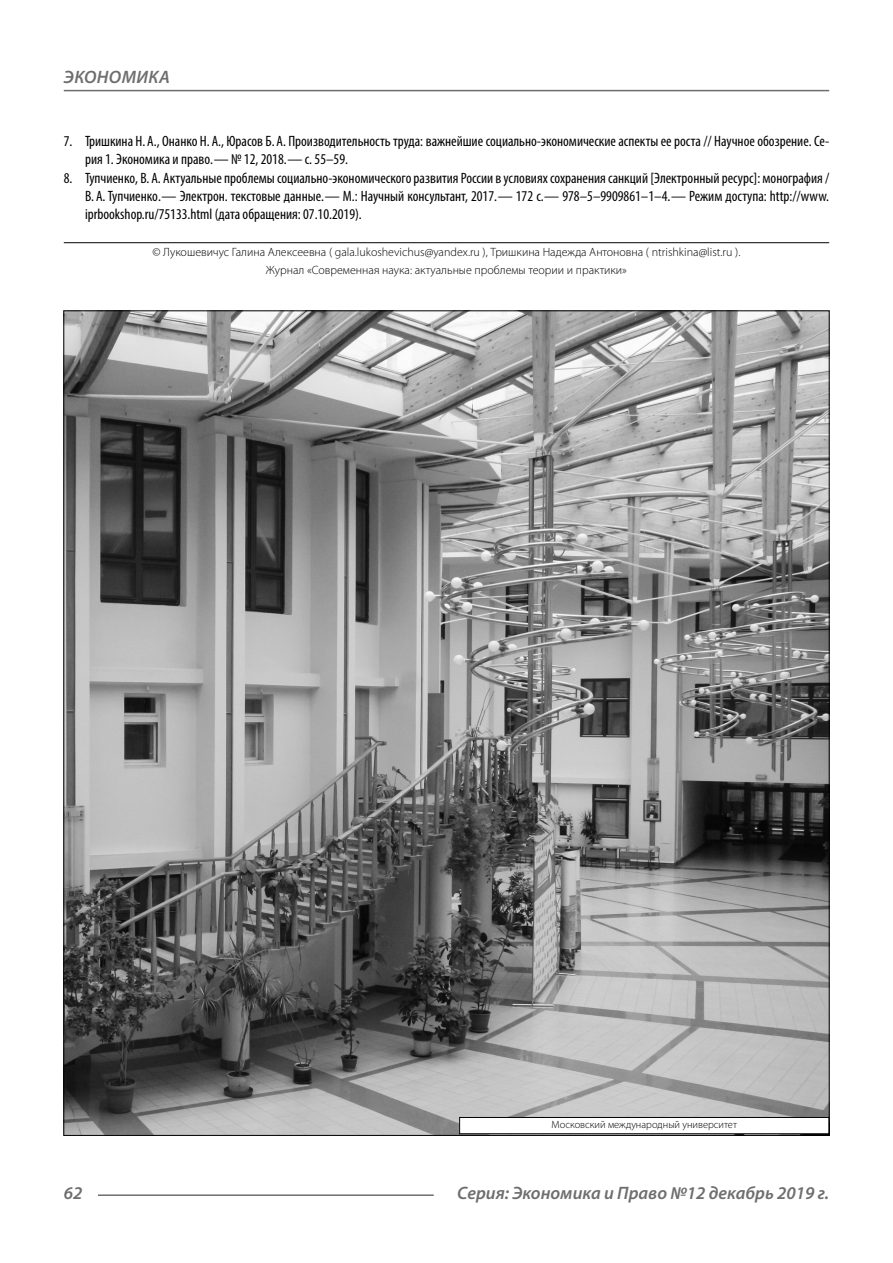
<style>
.page{position:relative;width:893px;height:1263px;background:#fff}
.page>*{position:absolute;margin:0;border:0;box-sizing:border-box;transform-origin:0 0}
.t1{font:italic 600 18px "Myriad Pro";color:#6e6e6e}
.t2{font:condensed 15px/18.3px "Myriad Pro";color:#000}
.Copy{font:300 12px/18.3px "Myriad Pro";color:#000;text-align:center}
.Author-doc{font:300 10.5px "Myriad Pro";color:#000}
</style>
<div class="page">
<hr style="left:64px;top:242px;width:765px;height:1px;background:#000">
<img style="left:65px;top:312px;width:763px;height:822px">
<div style="left:460px;top:1117px;width:369px;height:17px;background:#fff"></div>
<div style="left:459px;top:1117px;width:370px;height:17px;border:1px solid #000"></div>
<hr style="left:98px;top:1194px;width:336px;height:2px;background:#6e6e6e">
<hr style="left:64px;top:90px;width:765px;height:1px;background:#6e6e6e">
<p class="t1" style="left:64px;top:66px;width:24px">Экономика</p>
<p class="t2" style="left:85px;top:132px;width:746px;text-indent:-21px">7. Тришкина Н. А., Онанко Н. А., Юрасов Б. А. Производительность труда: важнейшие социально-экономические аспекты ее роста // Научное обозрение. Се&shy;рия 1. Экономика и право.— № 12, 2018.— с. 55–59.</p>
<p class="t2" style="left:85px;top:168px;width:746px;text-align:justify;text-indent:-21px">8. Тупчиенко, В. А. Актуальные проблемы социально-экономического развития России в условиях сохранения санкций [Электронный ресурс]: монография / В. А. Тупчиенко.— Электрон. текстовые данные.— М.: Научный консультант, 2017.— 172 c.— 978–5–9909861–1–4.— Режим доступа: http://www. iprbookshop.ru/75133.html (дата обращения: 07.10.2019).</p>
<p class="Copy" style="left:153px;top:243px;width:589px">© Лукошевичус Галина Алексеевна ( gala.lukoshevichus@yandex.ru ), Тришкина Надежда Антоновна ( ntrishkina@list.ru ).<br>Журнал «Современная наука: актуальные проблемы теории и практики»</p>
<p class="Author-doc" style="left:551px;top:1118px;width:187px">Московский международный университет</p>
<p class="t1" style="left:64px;top:1182px;width:20px">62</p>
<p class="t1" style="left:457px;top:1182px;width:373px">Серия: Экономика и Право №12 декабрь 2019 г.</p>
</div>
